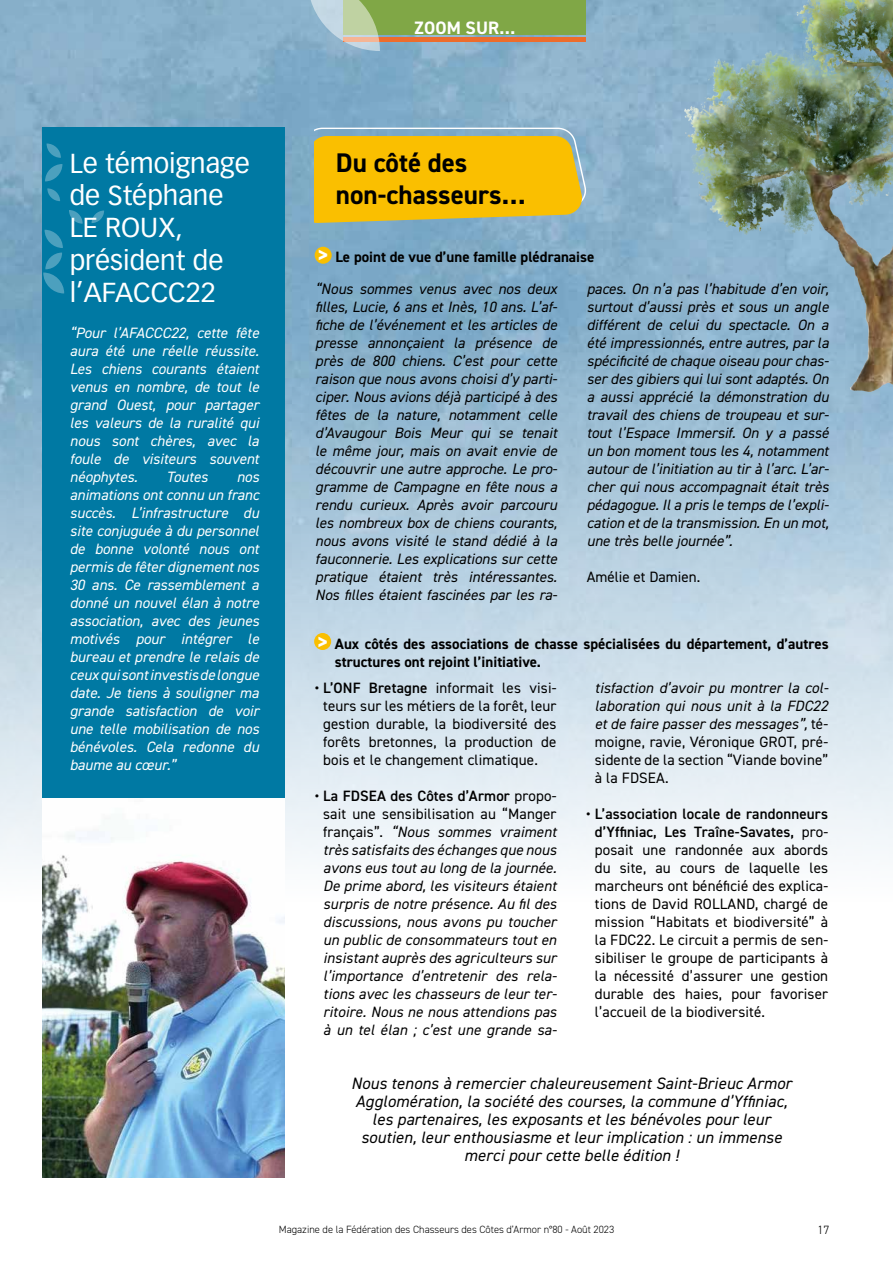
<style>
.page{position:relative;width:893px;height:1263px;background:#fff}
.page>*{position:absolute;margin:0;border:0;box-sizing:border-box;transform-origin:0 0}
.t1{font:27px/32.4px "Vectora LT Pro";color:#fff}
.t2{font:700 27px/32.4px "DIN2014";color:#000}
.t3{font:700 18px "DIN2014";letter-spacing:.01em;color:#fff}
.t4{font:italic 16.5px/18px "DIN2014";letter-spacing:.01em;color:#000;text-align:center}
.t5{font:italic 15px/18px "DIN2014";letter-spacing:.01em;color:#000;text-align:justify}
.t6{font:italic 15px/18px "DIN2014";color:#fff;text-align:justify}
.t7{font:15px/18px "DIN2014";letter-spacing:.01em;color:#000;text-align:justify}
.t8{font:700 15px/18px "DIN2014";color:#000}
.t9{font:300 12px "DIN2014";color:#000}
.t10{font:300 10.5px "DIN2014";color:#000}
.s1{font-family:"Arial";font-weight:900;font-size:17.25px;color:#fff}
.s2{font-weight:600}
.s3{font-weight:600;font-style:normal}
.s4{font-style:normal}
</style>
<div class="page">
<img style="left:0;top:0;width:893px;height:1178px">
<div style="left:43px;top:128px;width:242px;height:1050px;background:#0079a3"></div>
<svg style="left:69px;top:210px;width:14px;height:14px"></svg>
<svg style="left:92px;top:211px;width:12px;height:12px"></svg>
<svg style="left:47px;top:143px;width:14px;height:15px"></svg>
<svg style="left:47px;top:188px;width:13px;height:13px"></svg>
<svg style="left:45px;top:164px;width:17px;height:17px"></svg>
<svg style="left:44px;top:230px;width:20px;height:63px"></svg>
<img style="left:684px;top:0;width:209px;height:392px">
<div style="left:344px;top:0;width:242px;height:35px;background:#80a746"></div>
<div style="left:344px;top:37px;width:242px;height:5px;background:#ed6c2c"></div>
<svg style="left:307px;top:0;width:73px;height:51px"></svg>
<img style="left:43px;top:798px;width:242px;height:380px">
<svg style="left:315px;top:128px;width:271px;height:95px"></svg>
<div style="left:315px;top:247px;width:17px;height:17px;background:#fabf00;border-radius:50%"></div>
<div style="left:314px;top:633px;width:17px;height:17px;background:#fabf00;border-radius:50%"></div>
<p class="t3" style="left:414px;top:16px;width:102px">ZOOM SUR…</p>
<h1 class="t1" style="left:70px;top:147px;width:182px">Le témoignage de Stéphane<br>LE ROUX, président de l’AFACCC22</h1>
<p class="t6" style="left:70px;top:324px;width:191px">“Pour l’AFACCC22, cette fête aura été une réelle réussite.<br>Les chiens courants étaient venus en nombre, de tout le grand Ouest, pour partager les valeurs de la ruralité qui nous sont chères, avec la foule de visiteurs souvent néophytes.</p>
<p class="t6" style="left:167px;top:468px;width:43px">Toutes</p>
<p class="t6" style="left:70px;top:468px;width:191px;text-indent:167px">nos animations ont connu un franc succès. L’infrastructure du site conjuguée à du personnel de bonne volonté nous ont permis de fêter dignement nos 30 ans. Ce rassemblement a donné un nouvel élan à notre association, avec des jeunes motivés pour intégrer le bureau et prendre le relais de ceux qui sont investis de longue date. Je tiens à souligner ma grande satisfaction de voir une telle mobilisation de nos bénévoles. Cela redonne du baume au cœur.”</p>
<h1 class="t2" style="left:336px;top:146px;width:191px">Du côté des non-chasseurs…</h1>
<p class="t8" style="left:318px;top:248px;width:278px"><span class="s1">&gt;</span> Le point de vue d’une famille plédranaise</p>
<p class="t5" style="left:315px;top:279px;width:244px">“Nous sommes venus avec nos deux filles, Lucie, 6 ans et Inès, 10 ans. L’af&shy;fiche de l’événement et les articles de presse annonçaient la présence de près de 800 chiens. C’est pour cette raison que nous avons choisi d’y parti&shy;ciper. Nous avions déjà participé à des fêtes de la nature, notamment celle d’Avaugour Bois Meur qui se tenait le même jour, mais on avait envie de découvrir une autre approche. Le pro&shy;gramme de Campagne en fête nous a rendu curieux. Après avoir parcouru les nombreux box de chiens courants, nous avons visité le stand dédié à la fauconnerie. Les explications sur cette pratique étaient très intéressantes.<br>Nos filles étaient fascinées par les ra-</p>
<p class="t5" style="left:587px;top:279px;width:244px">paces. On n’a pas l’habitude d’en voir, surtout d’aussi près et sous un angle différent de celui du spectacle. On a été impressionnés, entre autres, par la spécificité de chaque oiseau pour chas&shy;ser des gibiers qui lui sont adaptés. On a aussi apprécié la démonstration du travail des chiens de troupeau et sur&shy;tout l’Espace Immersif. On y a passé un bon moment tous les 4, notamment autour de l’initiation au tir à l’arc. L’ar&shy;cher qui nous accompagnait était très pédagogue. Il a pris le temps de l’expli&shy;cation et de la transmission. En un mot, une très belle journée”.</p>
<p class="t7" style="left:587px;top:567px;width:115px">Amélie et Damien.</p>
<p class="t8" style="left:335px;top:634px;width:495px;text-indent:-17px"><span class="s1">&gt;</span> Aux côtés des associations de chasse spécialisées du département, d’autres structures ont rejoint l’initiative.</p>
<p class="t7" style="left:323px;top:678px;width:235px;text-indent:-9px"><span class="s2">• L’ONF Bretagne</span> informait les visi&shy;teurs sur les métiers de la forêt, leur gestion durable, la biodiversité des forêts bretonnes, la production de bois et le changement climatique.</p>
<p class="t5" style="left:315px;top:786px;width:244px;text-align:center"><span class="s3">• La FDSEA des Côtes d’Armor</span> <span class="s4">propo&shy;sait une sensibilisation au “Manger français”.</span> “Nous sommes vraiment très satisfaits des échanges que nous avons eus tout au long de la journée.<br>De prime abord, les visiteurs étaient surpris de notre présence. Au fil des discussions, nous avons pu toucher un public de consommateurs tout en insistant auprès des agriculteurs sur l’importance d’entretenir des rela&shy;tions avec les chasseurs de leur ter&shy;ritoire. Nous ne nous attendions pas à un tel élan ; c’est une grande sa-</p>
<p class="t5" style="left:595px;top:678px;width:235px">tisfaction d’avoir pu montrer la col&shy;laboration qui nous unit à la FDC22 et de faire passer des messages”, <span class="s4">té&shy;moigne, ravie, Véronique GROT, pré&shy;sidente de la section “Viande bovine” à la FDSEA.</span></p>
<p class="t7" style="left:595px;top:804px;width:235px;text-indent:-9px"><span class="s2">• L’association locale de randonneurs d’Yffiniac, Les Traîne-Savates,</span> pro&shy;posait une randonnée aux abords du site, au cours de laquelle les marcheurs ont bénéficié des explica&shy;tions de David ROLLAND, chargé de mission “Habitats et biodiversité” à la FDC22. Le circuit a permis de sen&shy;sibiliser le groupe de participants à la nécessité d’assurer une gestion durable des haies, pour favoriser l’accueil de la biodiversité.</p>
<p class="t4" style="left:351px;top:1074px;width:442px">Nous tenons à remercier chaleureusement Saint-Brieuc Armor Agglomération, la société des courses, la commune d’Yffiniac, les partenaires, les exposants et les bénévoles pour leur soutien, leur enthousiasme et leur implication : un immense merci pour cette belle édition !</p>
<p class="t10" style="left:279px;top:1223px;width:337px">Magazine de la Fédération des Chasseurs des Côtes d’Armor n°80 - Août 2023</p>
<p class="t9" style="left:817px;top:1222px;width:13px">17</p>
</div>
